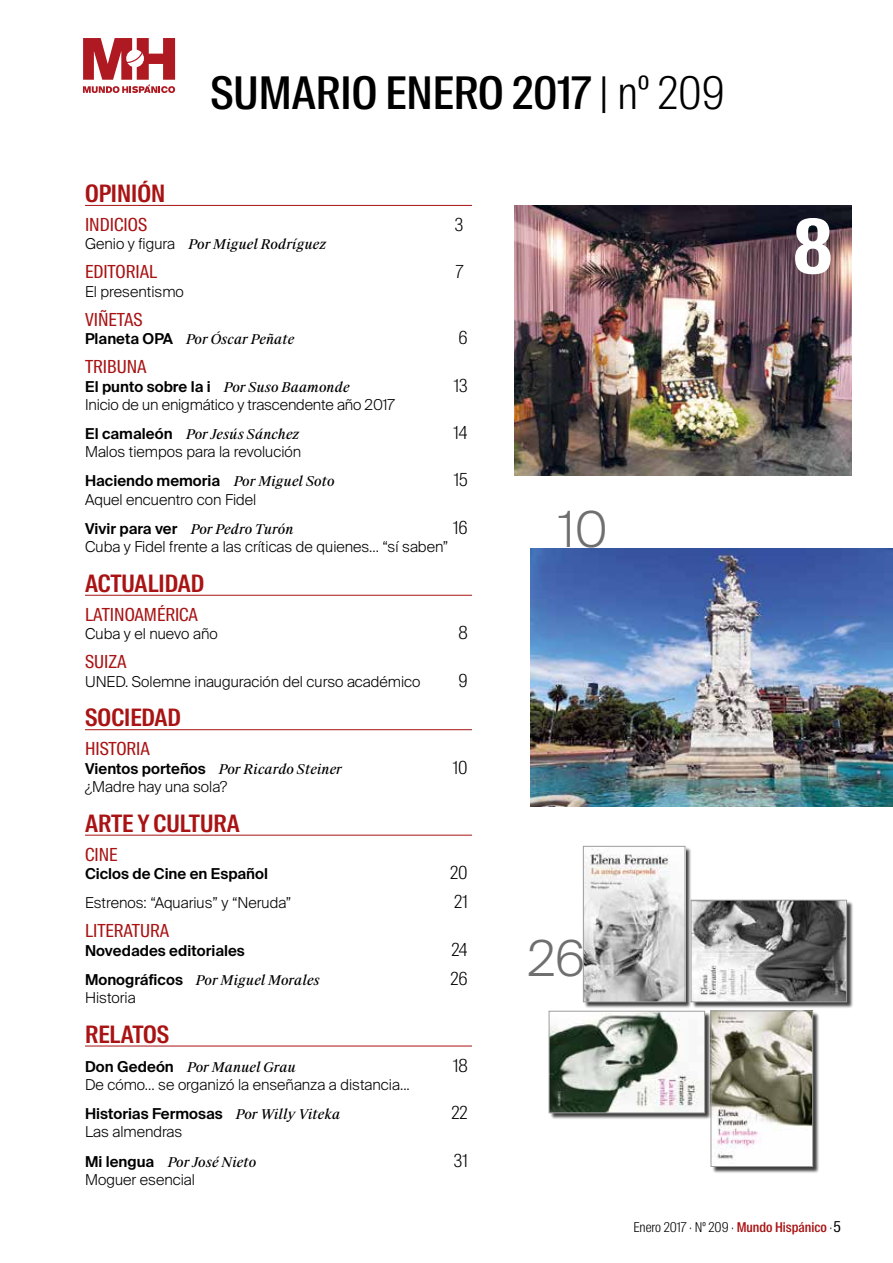
<style>
.page{position:relative;width:893px;height:1263px;background:#fff}
.page>*{position:absolute;margin:0;border:0;box-sizing:border-box;transform-origin:0 0}
.t1{font:700 75px "Suisse Intl Cond";color:#fff}
.t2{font:300 49.5px "Suisse Intl";color:#706f6f}
.t3{font:500 45px "Suisse Intl Cond";color:#000}
.t4{font:600 24px "Suisse Intl Cond";color:#a91314}
.t5{font:18px "Suisse Intl Cond";color:#a91314}
.t6{font:300 18px "Suisse Intl Cond";color:#000}
.t7{font:300 15px/29px "Suisse Intl";color:#000}
.t8{font:600 15px "Suisse Intl";color:#000}
.t9{font:italic 13.5px "Suisse Works";color:#000}
.t10{font:300 13.5px "Suisse Intl Cond";color:#000}
.s1{font-weight:300}
.s2{font-family:"Suisse Intl";font-weight:300;font-style:normal;font-size:15px}
.s3{font-family:"Suisse Intl";font-weight:600;font-style:normal;font-size:15px}
.s4{font-family:"Suisse Works";font-weight:400;font-style:italic;font-size:13.5px}
.s5{font-weight:600}
.s6{font-weight:500;color:#a91314}
.s7{font-weight:400;font-size:15px}
</style>
<div class="page">
<svg style="left:83px;top:38px;width:92px;height:55px"></svg>
<hr style="left:85px;top:205px;width:387px;height:1px;background:#a91314">
<hr style="left:85px;top:595px;width:387px;height:1px;background:#a91314">
<hr style="left:85px;top:729px;width:387px;height:1px;background:#a91314">
<hr style="left:85px;top:835px;width:387px;height:1px;background:#a91314">
<hr style="left:85px;top:1046px;width:387px;height:1px;background:#a91314">
<img style="left:514px;top:206px;width:337px;height:269px">
<img style="left:530px;top:548px;width:363px;height:259px">
<div style="left:584px;top:847px;width:108px;height:162px;background:#000;opacity:.75"></div>
<img style="left:585px;top:848px;width:98px;height:152px">
<div style="left:583px;top:846px;width:102px;height:156px;border:1px solid #9d9d9c"></div>
<div style="left:712px;top:1012px;width:107px;height:161px;background:#000;opacity:.75"></div>
<img style="left:713px;top:1013px;width:98px;height:151px">
<div style="left:711px;top:1011px;width:102px;height:155px;border:1px solid #9d9d9c"></div>
<div style="left:550px;top:1012px;width:161px;height:107px;background:#000;opacity:.75"></div>
<img style="left:551px;top:1013px;width:152px;height:98px">
<div style="left:549px;top:1011px;width:156px;height:102px;border:1px solid #9d9d9c"></div>
<div style="left:692px;top:901px;width:161px;height:107px;background:#000;opacity:.75"></div>
<img style="left:693px;top:902px;width:152px;height:98px">
<div style="left:691px;top:900px;width:156px;height:102px;border:1px solid #9d9d9c"></div>
<h3 class="t3" style="left:211px;top:67px;width:516px">SUMARIO ENERO 2017 <span class="s1">| nº 209</span></h3>
<h3 class="t4" style="left:85px;top:180px;width:82px">OPINIÓN</h3>
<p class="t5" style="left:85px;top:214px;width:64px">INDICIOS</p>
<p class="t6" style="left:455px;top:214px;width:10px">3</p>
<p class="t9" style="left:85px;top:236px;width:243px"><span class="s2">Genio y figura</span> Por Miguel Rodríguez</p>
<p class="t5" style="left:85px;top:262px;width:74px">EDITORIAL</p>
<p class="t6" style="left:456px;top:262px;width:9px">7</p>
<p class="t7" style="left:85px;top:277px;width:100px">El presentismo</p>
<p class="t5" style="left:85px;top:309px;width:59px">VIÑETAS</p>
<p class="t9" style="left:85px;top:331px;width:211px"><span class="s3">Planeta OPA</span> Por Óscar Peñate</p>
<p class="t6" style="left:459px;top:327px;width:11px">6</p>
<p class="t5" style="left:85px;top:356px;width:63px">TRIBUNA</p>
<p class="t8" style="left:85px;top:378px;width:266px">El punto sobre la i <span class="s4">Por Suso Baamonde</span></p>
<p class="t6" style="left:454px;top:375px;width:16px">13</p>
<p class="t7" style="left:85px;top:390px;width:312px">Inicio de un enigmático y trascendente año 2017</p>
<p class="t9" style="left:85px;top:426px;width:216px"><span class="s3">El camaleón</span> Por Jesús Sánchez</p>
<p class="t6" style="left:454px;top:422px;width:16px">14</p>
<p class="t7" style="left:85px;top:438px;width:251px">Malos tiempos para la revolución<br><span class="s5">Haciendo memoria</span> <span class="s4">Por Miguel Soto</span></p>
<p class="t6" style="left:454px;top:470px;width:16px">15</p>
<p class="t7" style="left:85px;top:485px;width:173px">Aquel encuentro con Fidel</p>
<p class="t9" style="left:85px;top:520px;width:210px"><span class="s3">Vivir para ver</span> Por Pedro Turón</p>
<p class="t6" style="left:453px;top:517px;width:16px">16</p>
<p class="t7" style="left:85px;top:532px;width:365px">Cuba y Fidel frente a las críticas de quienes... “sí saben”</p>
<h3 class="t4" style="left:85px;top:569px;width:121px">ACTUALIDAD</h3>
<p class="t5" style="left:85px;top:604px;width:115px">LATINOAMÉRICA</p>
<p class="t7" style="left:85px;top:619px;width:134px">Cuba y el nuevo año</p>
<p class="t6" style="left:458px;top:622px;width:11px">8</p>
<p class="t5" style="left:85px;top:651px;width:43px">SUIZA</p>
<p class="t7" style="left:85px;top:667px;width:337px">UNED. Solemne inauguración del curso académico</p>
<p class="t6" style="left:459px;top:670px;width:11px">9</p>
<h3 class="t4" style="left:85px;top:704px;width:98px">SOCIEDAD</h3>
<p class="t5" style="left:85px;top:738px;width:67px">HISTORIA</p>
<p class="t9" style="left:85px;top:760px;width:259px"><span class="s3">Vientos porteños</span> Por Ricardo Steiner</p>
<p class="t6" style="left:453px;top:757px;width:16px">10</p>
<p class="t7" style="left:85px;top:772px;width:144px">¿Madre hay una sola?</p>
<h3 class="t4" style="left:85px;top:809px;width:156px">ARTE Y CULTURA</h3>
<p class="t5" style="left:85px;top:844px;width:34px">CINE</p>
<p class="t8" style="left:85px;top:865px;width:184px">Ciclos de Cine en Español</p>
<p class="t6" style="left:450px;top:862px;width:19px">20</p>
<p class="t7" style="left:85px;top:888px;width:208px">Estrenos: “Aquarius” y “Neruda”</p>
<p class="t6" style="left:454px;top:891px;width:15px">21</p>
<p class="t5" style="left:85px;top:920px;width:86px">LITERATURA</p>
<p class="t8" style="left:85px;top:941px;width:161px">Novedades editoriales</p>
<p class="t6" style="left:451px;top:939px;width:18px">24</p>
<p class="t9" style="left:85px;top:971px;width:236px"><span class="s3">Monográficos</span> Por Miguel Morales</p>
<p class="t6" style="left:450px;top:968px;width:19px">26</p>
<p class="t7" style="left:85px;top:983px;width:52px">Historia</p>
<h3 class="t4" style="left:85px;top:1020px;width:86px">RELATOS</h3>
<p class="t9" style="left:85px;top:1058px;width:212px"><span class="s3">Don Gedeón</span> Por Manuel Grau</p>
<p class="t6" style="left:453px;top:1055px;width:16px">18</p>
<p class="t7" style="left:85px;top:1070px;width:326px">De cómo... se organizó la enseñanza a distancia...<br><span class="s5">Historias Fermosas</span> <span class="s4">Por Willy Viteka</span></p>
<p class="t6" style="left:451px;top:1102px;width:18px">22</p>
<p class="t7" style="left:85px;top:1118px;width:99px">Las almendras</p>
<p class="t9" style="left:85px;top:1153px;width:173px"><span class="s3">Mi lengua</span> Por José Nieto</p>
<p class="t6" style="left:454px;top:1150px;width:16px">31</p>
<p class="t7" style="left:85px;top:1165px;width:111px">Moguer esencial</p>
<h2 class="t2" style="left:559px;top:500px;width:51px">10</h2>
<h2 class="t2" style="left:527px;top:929px;width:59px">26</h2>
<h1 class="t1" style="left:793px;top:203px;width:42px">8</h1>
<p class="t10" style="left:633px;top:1219px;width:209px">Enero 2017 · Nº 209 · <span class="s6">Mundo Hispánico</span> ·<span class="s7">5</span></p>
</div>
